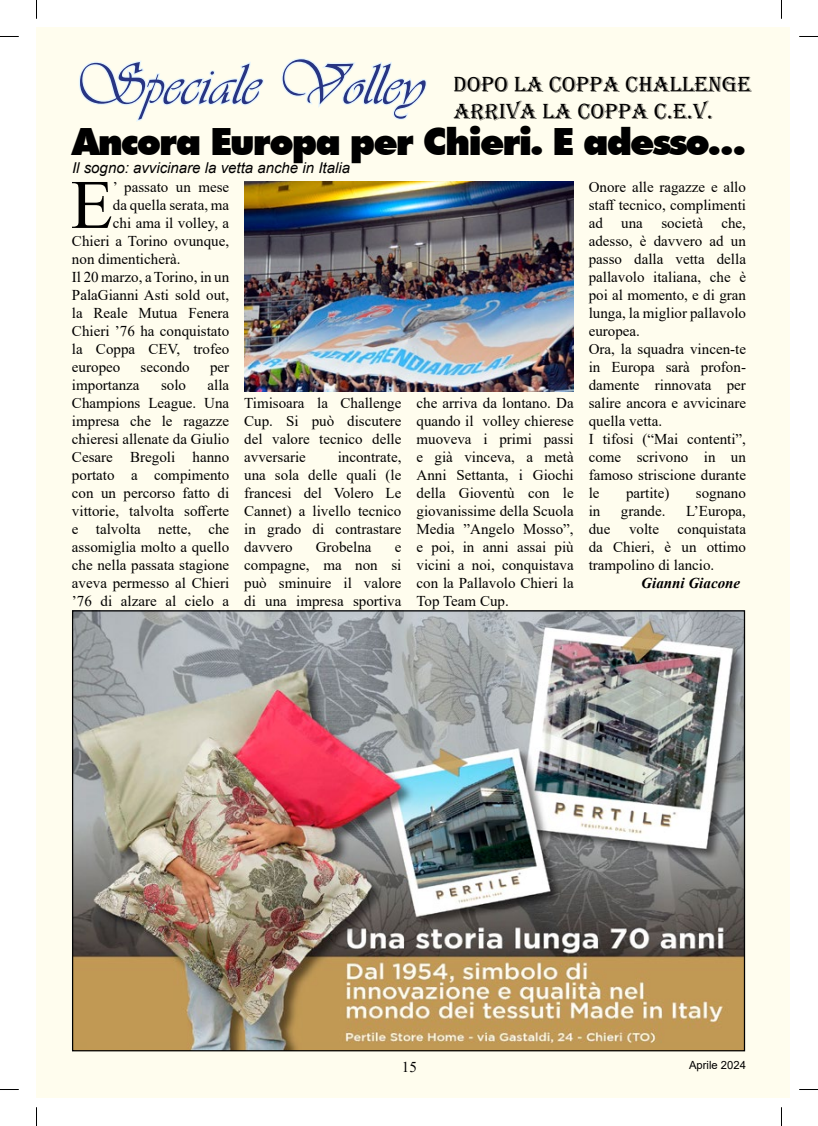
<style>
.page{position:relative;width:818px;height:1126px;background:#fff}
.page>*{position:absolute;margin:0;border:0;box-sizing:border-box;transform-origin:0 0}
.t1{font:69.38px "Times New Roman";color:#000}
.t2{font:60px "Vivaldii";color:#283583}
.t3{font:900 37.5px "Futura BT";letter-spacing:-.05em;color:#000}
.t4{font:22.5px/27px "Algerian";color:#000}
.t5{font:15px/18px "Times New Roman";color:#000;text-align:justify}
.t6{font:italic 15px "Arial";color:#000}
.t7{font:italic 700 15px "Times New Roman";color:#000}
.t8{font:11.25px "Arial";color:#000}
</style>
<div class="page">
<div style="left:36px;top:28px;width:753px;height:1070px;background:#fffdee"></div>
<svg style="left:79px;top:61px;width:185px;height:61px"></svg>
<svg style="left:281px;top:58px;width:146px;height:62px"></svg>
<img style="left:74px;top:612px;width:668px;height:437px">
<img style="left:244px;top:181px;width:329px;height:210px">
<svg style="left:0;top:36px;width:19px;height:1px"></svg>
<svg style="left:799px;top:36px;width:18px;height:1px"></svg>
<svg style="left:0;top:1089px;width:19px;height:1px"></svg>
<svg style="left:799px;top:1089px;width:18px;height:1px"></svg>
<svg style="left:36px;top:0;width:1px;height:19px"></svg>
<svg style="left:36px;top:1107px;width:1px;height:18px"></svg>
<h2 class="t2" style="left:72px;top:50px;width:352px">Speciale Volley</h2>
<h3 class="t4" style="left:453px;top:71px;width:299px">DOPO LA COPPA CHALLENGE<br>ARRIVA LA COPPA C.E.V.</h3>
<h3 class="t3" style="left:72px;top:119px;width:674px">Ancora Europa per Chieri. E adesso…</h3>
<p class="t6" style="left:72px;top:158px;width:279px">Il sogno: avvicinare la vetta anche in Italia</p>
<h1 class="t1" style="left:70px;top:156px;width:44px">E</h1>
<p class="t5" style="left:113px;top:177px;width:118px">’ passato un mese</p>
<p class="t5" style="left:113px;top:195px;width:118px">da quella serata, ma</p>
<p class="t5" style="left:113px;top:213px;width:118px">chi ama il volley, a</p>
<p class="t5" style="left:72px;top:231px;width:159px">Chieri a Torino ovunque,</p>
<p class="t5" style="left:72px;top:249px;width:110px">non dimenticherà.</p>
<p class="t5" style="left:72px;top:267px;width:159px">Il 20 marzo, a Torino, in un</p>
<p class="t5" style="left:72px;top:285px;width:159px">PalaGianni Asti sold out,</p>
<p class="t5" style="left:72px;top:303px;width:159px">la Reale Mutua Fenera</p>
<p class="t5" style="left:72px;top:321px;width:159px">Chieri ’76 ha conquistato</p>
<p class="t5" style="left:72px;top:339px;width:159px">la Coppa CEV, trofeo</p>
<p class="t5" style="left:72px;top:357px;width:50px">europeo</p>
<p class="t5" style="left:140px;top:357px;width:51px">secondo</p>
<p class="t5" style="left:210px;top:357px;width:21px">per</p>
<p class="t5" style="left:72px;top:375px;width:69px">importanza</p>
<p class="t5" style="left:161px;top:375px;width:27px">solo</p>
<p class="t5" style="left:72px;top:375px;width:159px;text-indent:135px">alla Champions League. Una impresa che le ragazze chieresi allenate da Giulio Cesare Bregoli hanno portato a compimento con un percorso fatto di vittorie, talvolta sofferte e talvolta nette, che assomiglia molto a quello che nella passata stagione aveva permesso al Chieri ’76 di alzare al cielo a</p>
<p class="t5" style="left:244px;top:393px;width:159px">Timisoara la Challenge Cup. Si può discutere del valore tecnico delle avversarie</p>
<p class="t5" style="left:244px;top:447px;width:159px;text-indent:93px">incontrate, una sola delle quali (le francesi del Volero Le Cannet) a livello tecnico in grado di contrastare davvero</p>
<p class="t5" style="left:315px;top:537px;width:57px">Grobelna</p>
<p class="t5" style="left:244px;top:537px;width:159px;text-indent:150px">e compagne, ma non si può sminuire il valore di una impresa sportiva</p>
<p class="t5" style="left:416px;top:393px;width:159px">che arriva da lontano. Da quando il volley chierese muoveva i primi passi e già vinceva, a metà Anni Settanta, i Giochi della Gioventù con le giovanissime della Scuola Media ”Angelo Mosso”, e poi, in anni assai più vicini a noi, conquistava con la Pallavolo Chieri la Top Team Cup.</p>
<p class="t5" style="left:588px;top:177px;width:159px;text-align:left">Onore alle ragazze e allo staff tecnico, complimenti ad una società che, adesso, è davvero ad un passo dalla vetta della pallavolo italiana, che è poi al momento, e di gran lunga, la miglior pallavolo europea.<br>Ora, la squadra vincen-te in Europa sarà profon&shy;damente rinnovata per salire ancora e avvicinare quella vetta.<br>I tifosi (“Mai contenti”, come scrivono in un famoso striscione durante le</p>
<p class="t5" style="left:625px;top:483px;width:45px">partite)</p>
<p class="t5" style="left:695px;top:483px;width:51px">sognano</p>
<p class="t5" style="left:588px;top:501px;width:13px">in</p>
<p class="t5" style="left:620px;top:501px;width:46px">grande.</p>
<p class="t5" style="left:588px;top:501px;width:159px;text-indent:97px">L’Europa, due volte conquistata da Chieri, è un ottimo trampolino di lancio.</p>
<p class="t7" style="left:641px;top:572px;width:100px">Gianni Giacone</p>
<p class="t5" style="left:401px;top:1056px;width:16px">15</p>
<p class="t8" style="left:688px;top:1057px;width:58px">Aprile 2024</p>
</div>
